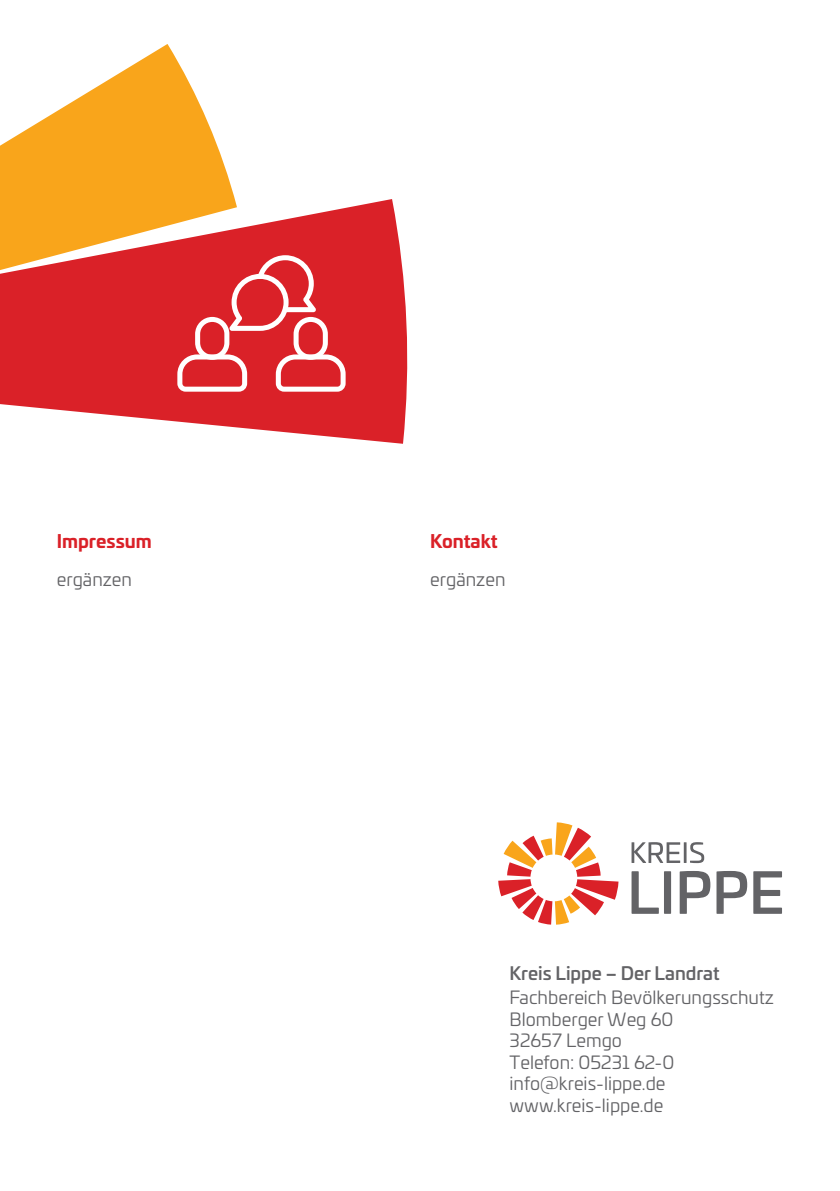
<style>
.page{position:relative;width:840px;height:1191px;background:#fff}
.page>*{position:absolute;margin:0;border:0;box-sizing:border-box;transform-origin:0 0}
.t1{font:18px/21.6px "Univia Pro";color:#636366}
.t2{font:500 18px "Univia Pro";color:#636366}
.t3{font:700 18px "Univia Pro";color:#da2128}
</style>
<div class="page">
<svg style="left:0;top:44px;width:235px;height:155px;fill:#f9a51b"></svg>
<svg style="left:0;top:199px;width:408px;height:245px;fill:#da2128"></svg>
<svg style="left:177px;top:255px;width:168px;height:137px;background:#e0494f"></svg>
<svg style="left:631px;top:871px;width:27px;height:42px"></svg>
<div style="left:663px;top:871px;width:7px;height:42px;background:#636366"></div>
<svg style="left:679px;top:871px;width:31px;height:42px"></svg>
<svg style="left:716px;top:871px;width:30px;height:42px"></svg>
<svg style="left:753px;top:871px;width:28px;height:42px"></svg>
<svg style="left:631px;top:842px;width:48px;height:21px"></svg>
<hr style="left:683px;top:842px;width:3px;height:21px;background:#636366">
<svg style="left:690px;top:842px;width:13px;height:21px"></svg>
<svg style="left:498px;top:822px;width:120px;height:102px"></svg>
<p class="t3" style="left:57px;top:526px;width:96px">Impressum</p>
<p class="t1" style="left:57px;top:568px;width:77px">ergänzen</p>
<p class="t3" style="left:430px;top:526px;width:69px">Kontakt</p>
<p class="t1" style="left:430px;top:568px;width:77px">ergänzen</p>
<p class="t2" style="left:509px;top:959px;width:211px">Kreis Lippe – Der Landrat</p>
<p class="t1" style="left:509px;top:985px;width:265px">Fachbereich Bevölkerungsschutz<br>Blomberger Weg 60<br>32657 Lemgo<br>Telefon: 05231 62-0 info@kreis-lippe.de www.kreis-lippe.de</p>
</div>
